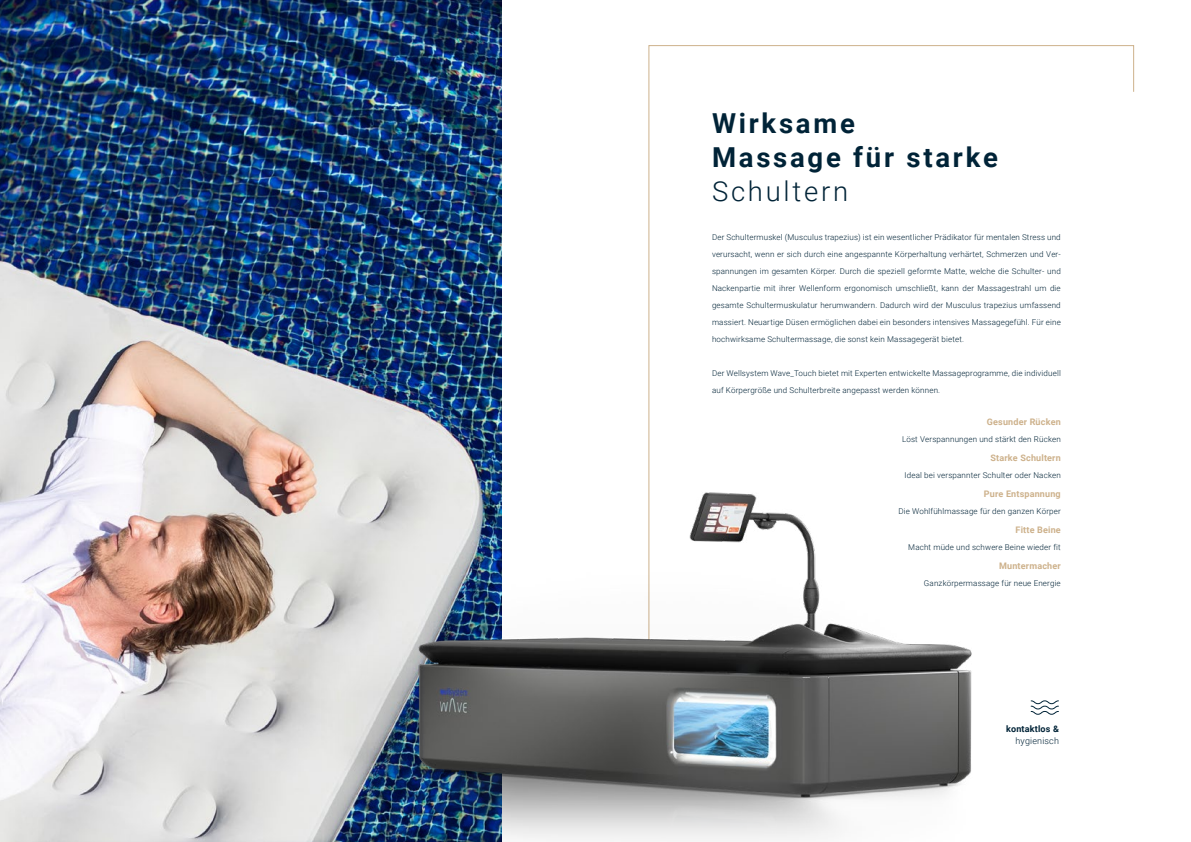
<style>
.page{position:relative;width:1191px;height:842px;background:#fff}
.page>*{position:absolute;margin:0;border:0;box-sizing:border-box;transform-origin:0 0}
.t1{font:700 27.5px/34px "Roboto";letter-spacing:.1em;color:#002337}
.t2{font:300 27.5px "Roboto";letter-spacing:.1em;color:#002337}
.t3{font:700 9px "Roboto";letter-spacing:.02em;color:#cdb18b}
.t4{font:700 9px "Roboto";letter-spacing:.02em;color:#002337}
.t5{font:300 9px "Roboto";letter-spacing:.02em;color:#002337}
.t6{font:300 8px/17px "Roboto";letter-spacing:.02em;color:#002337;text-align:justify}
</style>
<div class="page">
<svg style="left:648px;top:45px;width:486px;height:401px"></svg>
<img style="left:0;top:0;width:502px;height:842px">
<img style="left:286px;top:446px;width:773px;height:396px">
<h1 class="t1" style="left:712px;top:105px;width:287px">Wirksame<br>Massage für starke</h1>
<h1 class="t2" style="left:712px;top:172px;width:138px">Schultern</h1>
<p class="t6" style="left:712px;top:228px;width:350px">Der Schultermuskel (Musculus trapezius) ist ein wesentlicher Prädikator für mentalen Stress und verursacht, wenn er sich durch eine angespannte Körperhaltung verhärtet, Schmerzen und Ver&shy;spannungen im gesamten Körper. Durch die speziell geformte Matte, welche die Schulter- und Nackenpartie mit ihrer Wellenform ergonomisch umschließt, kann der Massagestrahl um die gesamte Schultermuskulatur herumwandern. Dadurch wird der Musculus trapezius umfassend massiert. Neuartige Düsen ermöglichen dabei ein besonders intensives Massagegefühl. Für eine hochwirksame Schultermassage, die sonst kein Massagegerät bietet.</p>
<p class="t6" style="left:712px;top:364px;width:350px">Der Wellsystem Wave_Touch bietet mit Experten entwickelte Massageprogramme, die individuell auf Körpergröße und Schulterbreite angepasst werden können.</p>
<p class="t3" style="left:987px;top:415px;width:75px">Gesunder Rücken</p>
<p class="t6" style="left:902px;top:430px;width:160px">Löst Verspannungen und stärkt den Rücken</p>
<p class="t3" style="left:990px;top:451px;width:72px">Starke Schultern</p>
<p class="t6" style="left:904px;top:466px;width:158px">Ideal bei verspannter Schulter oder Nacken</p>
<p class="t3" style="left:984px;top:487px;width:78px">Pure Entspannung</p>
<p class="t6" style="left:898px;top:502px;width:164px">Die Wohlfühlmassage für den ganzen Körper</p>
<p class="t3" style="left:1015px;top:523px;width:47px">Fitte Beine</p>
<p class="t6" style="left:908px;top:538px;width:154px">Macht müde und schwere Beine wieder fit</p>
<p class="t3" style="left:999px;top:559px;width:63px">Muntermacher</p>
<p class="t6" style="left:924px;top:574px;width:138px">Ganzkörpermassage für neue Energie</p>
<p class="t4" style="left:1006px;top:722px;width:54px">kontaktlos &amp;</p>
<p class="t5" style="left:1015px;top:734px;width:45px">hygienisch</p>
</div>
